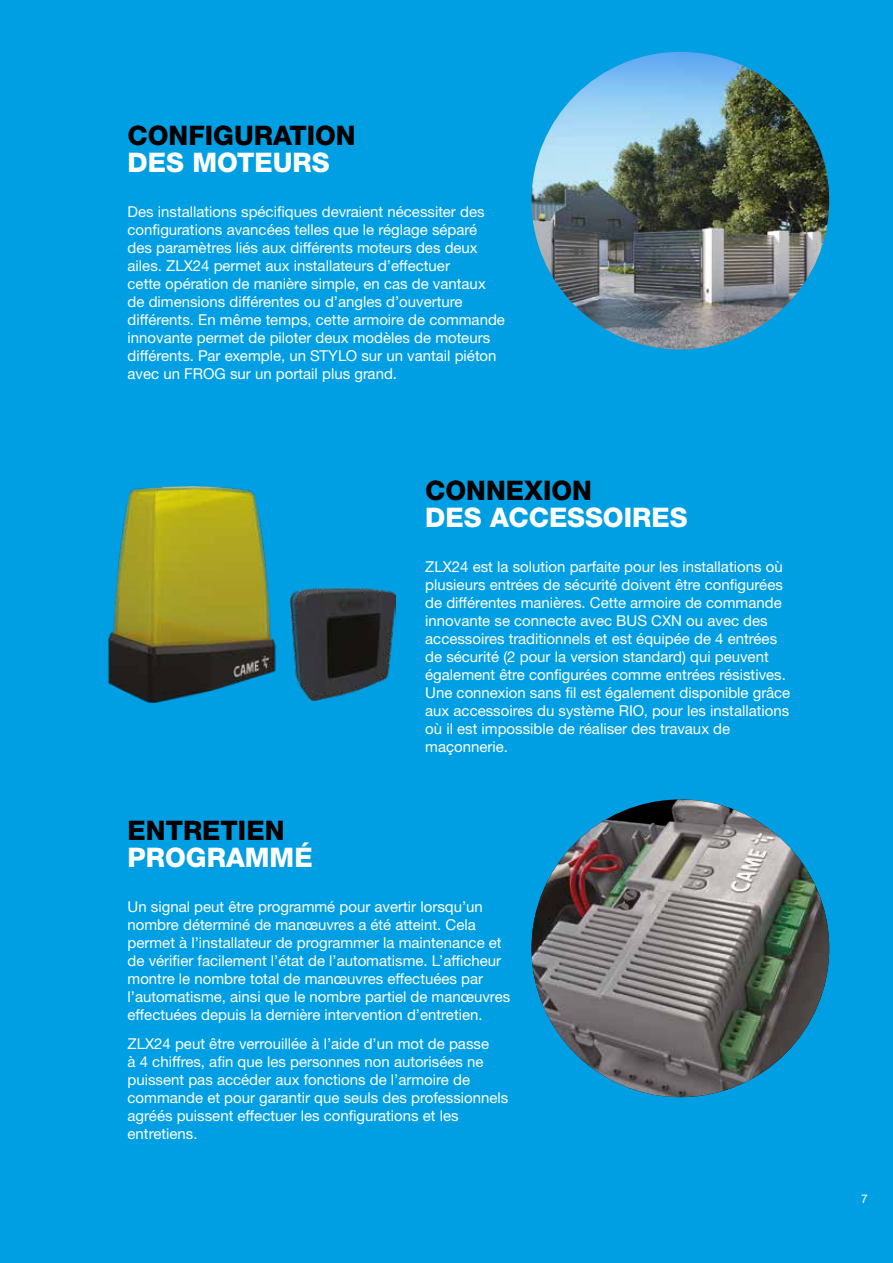
<style>
.page{position:relative;width:893px;height:1263px;background:#009fe3}
.page>*{position:absolute;margin:0;border:0;box-sizing:border-box;transform-origin:0 0}
.t1{font:800 27px "Helvetica Neue LTW1 G";color:#fff}
.t2{font:800 27px "Helvetica Neue LTW1 G";color:#000}
.t3{font:15px/18px "Helvetica Neue LTW1 G";color:#fff}
.t4{font:12px "Helvetica Neue LTW1 G";color:#fff}
</style>
<div class="page">
<img style="left:531px;top:799px;width:298px;height:298px;border-radius:149px">
<img style="left:531px;top:52px;width:298px;height:297px;border-radius:149px">
<img style="left:290px;top:587px;width:105px;height:113px">
<img style="left:108px;top:486px;width:168px;height:217px">
<h1 class="t2" style="left:128px;top:120px;width:230px">CONFIGURATION</h1>
<h1 class="t1" style="left:128px;top:147px;width:204px">DES MOTEURS</h1>
<p class="t3" style="left:128px;top:203px;width:379px">Des installations spécifiques devraient nécessiter des configurations avancées telles que le réglage séparé des paramètres liés aux différents moteurs des deux ailes. ZLX24 permet aux installateurs d’effectuer<br>cette opération de manière simple, en cas de vantaux de dimensions différentes ou d’angles d’ouverture différents. En même temps, cette armoire de commande innovante permet de piloter deux modèles de moteurs différents. Par exemple, un STYLO sur un vantail piéton avec un FROG sur un portail plus grand.</p>
<h1 class="t2" style="left:425px;top:475px;width:168px">CONNEXION</h1>
<h1 class="t1" style="left:425px;top:502px;width:264px">DES ACCESSOIRES</h1>
<p class="t3" style="left:425px;top:558px;width:366px">ZLX24 est la solution parfaite pour les installations où plusieurs entrées de sécurité doivent être configurées de différentes manières. Cette armoire de commande innovante se connecte avec BUS CXN ou avec des accessoires traditionnels et est équipée de 4 entrées de sécurité (2 pour la version standard) qui peuvent également être configurées comme entrées résistives.<br>Une connexion sans fil est également disponible grâce aux accessoires du système RIO, pour les installations où il est impossible de réaliser des travaux de maçonnerie.</p>
<h1 class="t2" style="left:128px;top:814px;width:158px">ENTRETIEN</h1>
<h1 class="t1" style="left:128px;top:841px;width:187px">PROGRAMMÉ</h1>
<p class="t3" style="left:128px;top:897px;width:384px">Un signal peut être programmé pour avertir lorsqu’un nombre déterminé de manœuvres a été atteint. Cela permet à l’installateur de programmer la maintenance et de vérifier facilement l’état de l’automatisme. L’afficheur montre le nombre total de manœuvres effectuées par l’automatisme, ainsi que le nombre partiel de manœuvres effectuées depuis la dernière intervention d’entretien.</p>
<p class="t3" style="left:128px;top:1034px;width:382px">ZLX24 peut être verrouillée à l’aide d’un mot de passe<br>à 4 chiffres, afin que les personnes non autorisées ne puissent pas accéder aux fonctions de l’armoire de commande et pour garantir que seuls des professionnels agréés puissent effectuer les configurations et les entretiens.</p>
<p class="t4" style="left:861px;top:1192px;width:8px">7</p>
</div>
